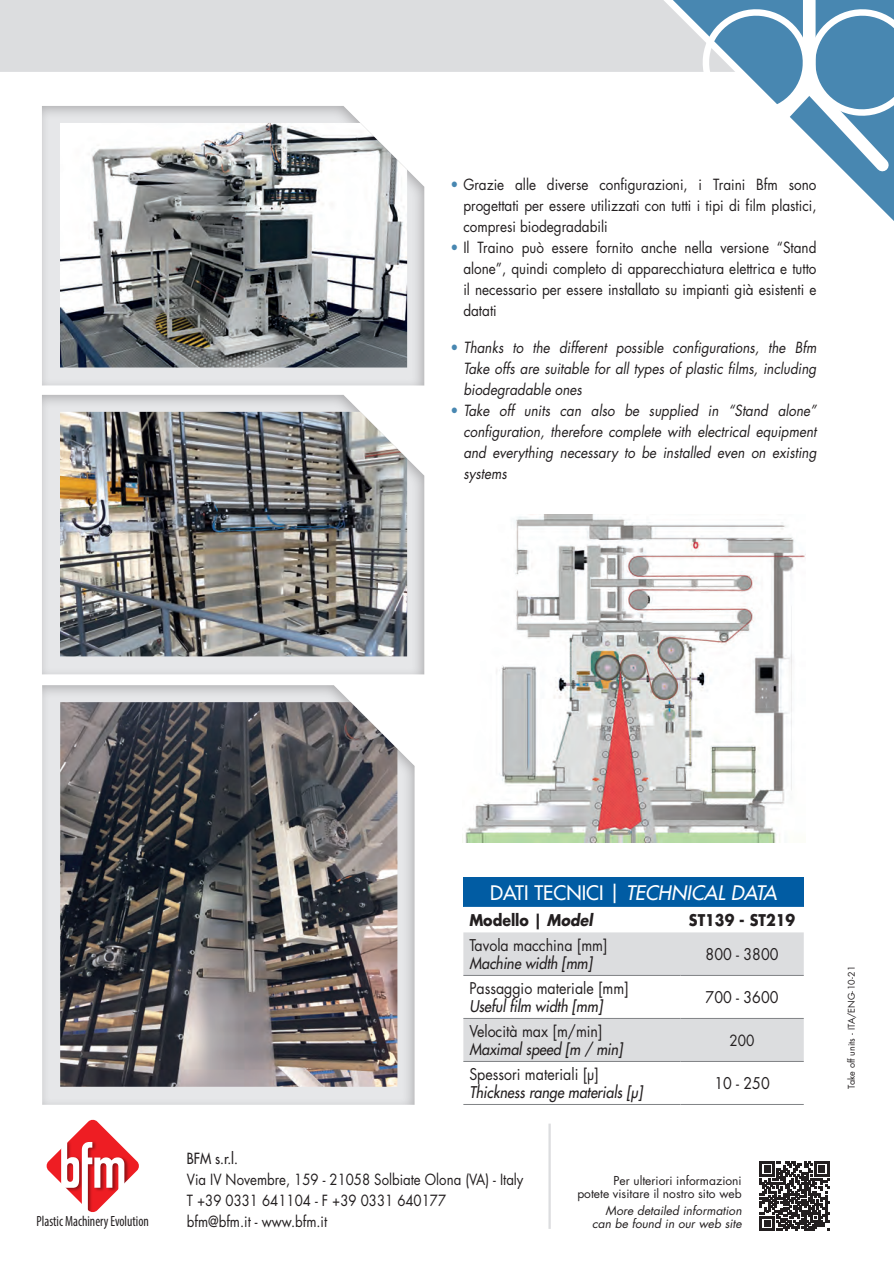
<style>
.page{position:relative;width:894px;height:1264px;background:#fff}
.page>*{position:absolute;margin:0;border:0;box-sizing:border-box;transform-origin:0 0}
.t1{font:italic 500 19.5px "Futura Std";color:#fff}
.t2{font:15.75px/18px "Futura Std";color:#231f20;scale:.9 1}
.t3{font:italic 500 15.75px "Futura Std";color:#231f20;scale:.9 1}
.t4{font:700 15.75px "Futura Std";color:#231f20;scale:.9 1}
.t5{font:15px/21px "Futura Std";color:#231f20;text-align:justify;scale:.9 1}
.t6{font:italic 15px/21px "Futura Std";color:#231f20;text-align:justify;scale:.9 1}
.t7{font:15px "Futura Std";color:#231f20;scale:.88 1}
.t8{font:500 15px "Futura Std";color:#231f20;scale:.88 1}
.t9{font:condensed 14.85px "Myriad Pro";color:#231f20;scale:.9 1}
.t10{font:12px/12.9px "Futura Std";color:#231f20;text-align:right}
.t11{font:italic 12px/12.9px "Futura Std";color:#231f20;text-align:right}
.t12{font:9px "Futura Std";color:#231f20}
.s1{color:#4887b1}
.s2{font-style:normal;color:#4887b1}
.s3{font-style:normal}
.s4{font-style:italic}
.s5{font-weight:500;font-style:italic}
</style>
<div class="page">
<div style="left:0;top:0;width:659px;height:72px;background:#dcdddf"></div>
<svg style="left:659px;top:0;width:234px;height:220px"></svg>
<hr style="left:548px;top:1123px;width:2px;height:105px;background:#dcdddf">
<svg style="left:46px;top:1119px;width:93px;height:93px"></svg>
<svg style="left:759px;top:1161px;width:70px;height:69px"></svg>
<div style="left:41px;top:682px;width:375px;height:423px;background:#231f20;opacity:.3"></div>
<img style="left:60px;top:702px;width:337px;height:384px">
<div style="left:40px;top:393px;width:384px;height:282px;background:#231f20;opacity:.3"></div>
<div style="left:40px;top:104px;width:384px;height:282px;background:#231f20;opacity:.3"></div>
<img style="left:60px;top:412px;width:347px;height:244px">
<img style="left:60px;top:123px;width:347px;height:244px">
<img style="left:462px;top:514px;width:343px;height:328px">
<div style="left:463px;top:877px;width:340px;height:30px;background:#015ca3"></div>
<svg style="left:463px;top:932px;width:340px;height:129px"></svg>
<hr style="left:463px;top:975px;width:217px;height:1px;background:#808285">
<hr style="left:680px;top:975px;width:123px;height:1px;background:#808285">
<hr style="left:463px;top:1018px;width:217px;height:1px;background:#808285">
<hr style="left:680px;top:1018px;width:123px;height:1px;background:#808285">
<hr style="left:463px;top:1061px;width:217px;height:1px;background:#808285">
<hr style="left:680px;top:1061px;width:123px;height:1px;background:#808285">
<hr style="left:463px;top:1104px;width:217px;height:1px;background:#808285">
<hr style="left:680px;top:1104px;width:123px;height:1px;background:#808285">
<svg style="left:699px;top:0;width:195px;height:183px"></svg>
<p class="t5" style="left:463px;top:174px;width:394px;text-indent:-13px"><span class="s1">•</span> Grazie alle diverse configurazioni, i Traini Bfm sono progettati per essere utilizzati con tutti i tipi di film plastici, compresi biodegradabili</p>
<p class="t5" style="left:463px;top:237px;width:394px;text-indent:-13px"><span class="s1">•</span> Il Traino può essere fornito anche nella versione “Stand alone”, quindi completo di apparecchiatura elettrica e tutto il necessario per essere installato su impianti già esistenti e datati</p>
<p class="t6" style="left:463px;top:337px;width:394px;text-indent:-13px"><span class="s2">•</span> Thanks to the different possible configurations, the Bfm Take offs are suitable for all types of plastic films, including biodegradable ones</p>
<p class="t6" style="left:463px;top:400px;width:394px;text-indent:-13px"><span class="s2">•</span> Take off units can also be supplied in “Stand alone” configuration, therefore complete with electrical equipment and everything necessary to be installed even on existing systems</p>
<p class="t9" style="left:37px;top:1212px;width:126px">Plastic Machinery Evolution</p>
<p class="t1" style="left:490px;top:880px;width:288px"><span class="s3">DATI TECNICI |</span> TECHNICAL DATA</p>
<p class="t4" style="left:469px;top:909px;width:139px">Modello | <span class="s4">Model</span></p>
<p class="t4" style="left:688px;top:909px;width:119px">ST139 - ST219</p>
<p class="t2" style="left:469px;top:936px;width:155px">Tavola macchina [mm]<br><span class="s5">Machine width [mm]</span></p>
<p class="t2" style="left:705px;top:945px;width:82px">800 - 3800</p>
<p class="t2" style="left:469px;top:979px;width:179px">Passaggio materiale [mm]<br><span class="s5">Useful film width [mm]</span></p>
<p class="t2" style="left:705px;top:988px;width:82px">700 - 3600</p>
<p class="t2" style="left:469px;top:1022px;width:149px">Velocità max [m/min]</p>
<p class="t3" style="left:469px;top:1039px;width:172px">Maximal speed [m / min]</p>
<p class="t5" style="left:729px;top:1030px;width:29px">200</p>
<p class="t2" style="left:469px;top:1065px;width:145px">Spessori materiali [µ]</p>
<p class="t3" style="left:469px;top:1082px;width:194px">Thickness range materials [µ]</p>
<p class="t2" style="left:714px;top:1074px;width:63px">10 - 250</p>
<p class="t8" style="left:187px;top:1148px;width:60px">BFM s.r.l.</p>
<p class="t7" style="left:187px;top:1169px;width:384px">Via IV Novembre, 159 - 21058 Solbiate Olona (VA) - Italy</p>
<p class="t7" style="left:187px;top:1190px;width:296px">T +39 0331 641104 - F +39 0331 640177</p>
<p class="t7" style="left:187px;top:1211px;width:161px">bfm@bfm.it - www.bfm.it</p>
<p class="t10" style="left:577px;top:1174px;width:166px">Per ulteriori informazioni<br>potete visitare il nostro sito web</p>
<p class="t11" style="left:592px;top:1203px;width:151px">More detailed information can be found in our web site</p>
<p class="t12" style="left:845px;top:1088px;width:124px;rotate:-90deg">Take off units - ITA/ENG-10-21</p>
</div>
